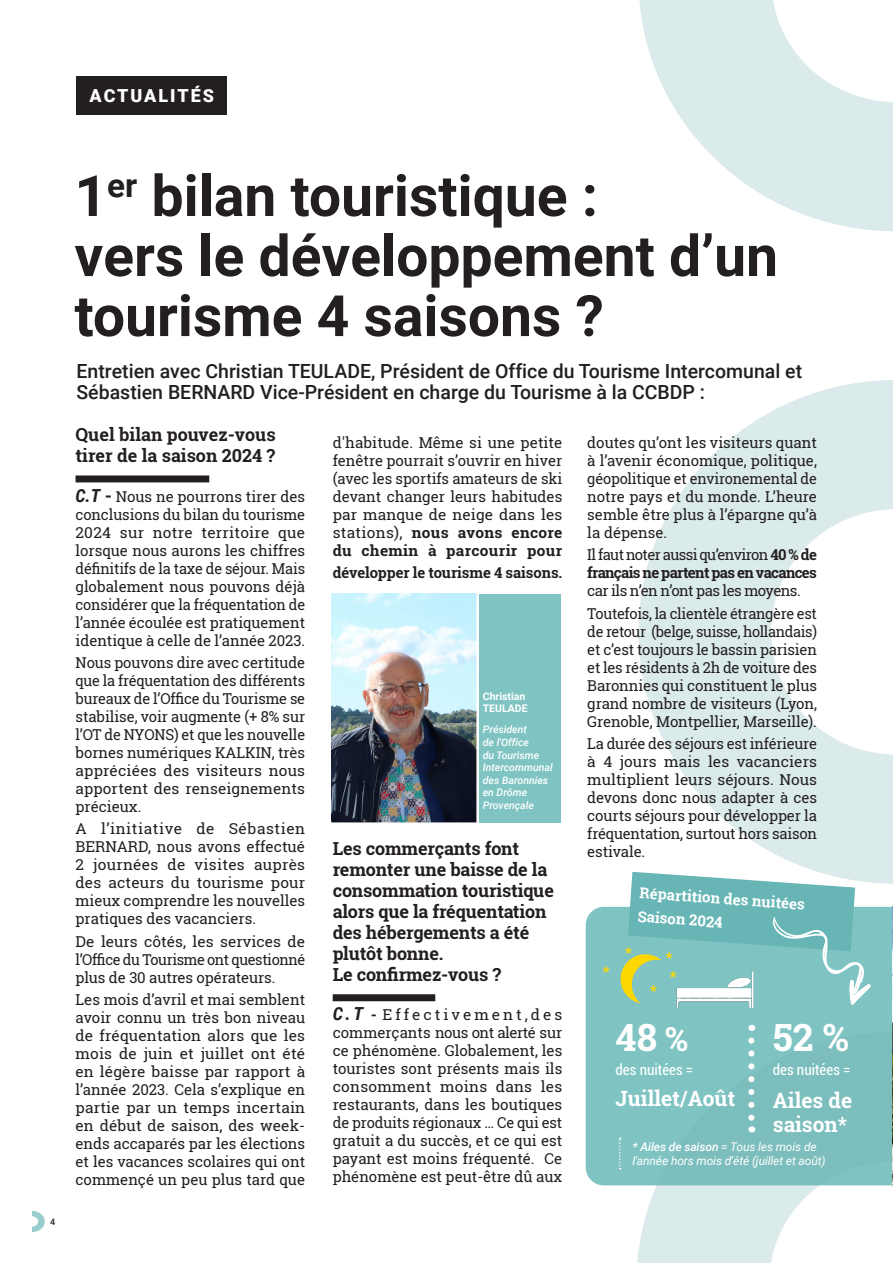
<style>
.page{position:relative;width:893px;height:1263px;background:#fff}
.page>*{position:absolute;margin:0;border:0;box-sizing:border-box;transform-origin:0 0}
.t1{font:700 57px/60px "Roboto";color:#231f20}
.t2{font:700 37.5px "Roboto Slab";color:#fff}
.t3{font:700 21px/24px "Roboto Slab";color:#fff}
.t4{font:500 19.5px/21px "Roboto";color:#231f20}
.t5{font:700 18px/21px "Roboto Slab";letter-spacing:-.01em;color:#231f20}
.t6{font:900 18px "Roboto";letter-spacing:.11em;color:#fff}
.t7{font:15px/18px "Roboto Slab";letter-spacing:-.005em;color:#231f20;text-align:justify}
.t8{font:700 15px/18px "Roboto Slab";letter-spacing:-.03em;color:#231f20}
.t9{font:700 15px/23.7px "Roboto Slab";color:#fff}
.t10{font:700 15px "Roboto Slab";letter-spacing:-.005em;color:#231f20}
.t11{font:condensed 15px "Roboto";color:#fff}
.t12{font:700 15px/19.2px "Roboto Condensed";color:#ffd700}
.t13{font:italic 12px/14.4px "Roboto";letter-spacing:-.01em;color:#fff}
.t14{font:italic 500 10.5px/12.6px "Roboto";color:#fff}
.t15{font:700 10.5px/12.6px "Roboto";color:#fff}
.t16{font:500 9px "Roboto";color:#231f20}
.s1{font-family:"Roboto Condensed";font-weight:700;font-style:italic;font-size:18px}
.s2{font-weight:700;font-size:18px}
.s3{font-weight:700}
.s4{font-weight:400}
.s5{font-size:33px}
.s6{font-weight:500}
</style>
<div class="page">
<div style="left:332px;top:594px;width:229px;height:228px;background:#7fc4c3"></div>
<div style="left:586px;top:907px;width:306px;height:278px;background:#7fc4c3"></div>
<svg style="left:639px;top:0;width:254px;height:231px;fill:#dbeaea"></svg>
<svg style="left:636px;top:1032px;width:257px;height:231px;background:#a2d1d0"></svg>
<svg style="left:639px;top:380px;width:254px;height:504px;fill:#dbeaea"></svg>
<div style="left:77px;top:77px;width:150px;height:38px;background:#231f20"></div>
<div style="left:76px;top:475px;width:133px;height:7px;background:#231f20"></div>
<div style="left:333px;top:994px;width:102px;height:7px;background:#231f20"></div>
<svg style="left:619px;top:1138px;width:2px;height:31px"></svg>
<svg style="left:32px;top:1211px;width:13px;height:21px"></svg>
<img style="left:673px;top:1005px;width:95px;height:13px">
<svg style="left:748px;top:1040px;width:6px;height:92px"></svg>
<svg style="left:617px;top:872px;width:254px;height:133px;background:#88c5c1"></svg>
<img style="left:332px;top:594px;width:147px;height:229px">
<img style="left:892px;top:907px;width:1px;height:279px">
<p class="t6" style="left:90px;top:83px;width:126px">ACTUALITÉS</p>
<p class="t16" style="left:50px;top:1215px;width:7px">4</p>
<h1 class="t1" style="left:74px;top:164px;width:705px">1<sup>er</sup> bilan touristique :<br>vers le développement d’un tourisme 4 saisons ?</h1>
<h3 class="t4" style="left:77px;top:360px;width:727px">Entretien avec Christian TEULADE, Président de Office du Tourisme Intercomunal et<br>Sébastien BERNARD Vice-Président en charge du Tourisme à la CCBDP :</h3>
<p class="t5" style="left:76px;top:423px;width:202px;line-height:21.6px">Quel bilan pouvez-vous tirer de la saison 2024 ?</p>
<p class="t7" style="left:76px;top:487px;width:231px"><span class="s1">C.T</span> <span class="s2">-</span> Nous ne pourrons tirer des conclusions du bilan du tourisme 2024 sur notre territoire que lorsque nous aurons les chiffres définitifs de la taxe de séjour. Mais globalement nous pouvons déjà considérer que la fréquentation de l’année écoulée est pratiquement identique à celle de l’année 2023.</p>
<p class="t7" style="left:76px;top:653px;width:231px">Nous pouvons dire avec certitude que la fréquentation des différents bureaux de l’Office du Tourisme se stabilise, voir augmente (+ 8% sur l’OT de NYONS) et que les nouvelle bornes numériques KALKIN, très appréciées des visiteurs nous apportent des renseignements précieux.</p>
<p class="t7" style="left:76px;top:820px;width:231px">A l’initiative de Sébastien BERNARD, nous avons effectué 2 journées de visites auprès des acteurs du tourisme pour mieux comprendre les nouvelles pratiques des vacanciers.</p>
<p class="t7" style="left:76px;top:932px;width:231px">De leurs côtés, les services de l’Office du Tourisme ont questionné plus de 30 autres opérateurs.</p>
<p class="t7" style="left:76px;top:990px;width:231px">Les mois d’avril et mai semblent avoir connu un très bon niveau de fréquentation alors que les mois de juin et juillet ont été en légère baisse par rapport à l’année 2023. Cela s’explique en partie par un temps incertain en début de saison, des week&shy;ends accaparés par les élections et les vacances scolaires qui ont commençé un peu plus tard que</p>
<p class="t7" style="left:333px;top:433px;width:231px">d'habitude. Même si une petite fenêtre pourrait s’ouvrir en hiver (avec les sportifs amateurs de ski devant changer leurs habitudes par manque de neige dans les stations), <span class="s3">nous avons encore du chemin à parcourir pour</span></p>
<p class="t10" style="left:333px;top:562px;width:231px">développer le tourisme 4 saisons.</p>
<p class="t15" style="left:483px;top:689px;width:46px">Christian<br>TEULADE</p>
<p class="t14" style="left:483px;top:723px;width:71px">Président<br>de l'Office<br>du Tourisme<br>Intercommunal des Baronnies en Drôme<br>Provençale</p>
<p class="t5" style="left:333px;top:838px;width:223px">Les commerçants font remonter une baisse de la consommation touristique alors que la fréquentation des hébergements a été plutôt bonne.<br>Le confirmez-vous ?</p>
<p class="t7" style="left:333px;top:1005px;width:231px"><span class="s1">C.T</span> <span class="s3">-</span> Effectivement,des commerçants nous ont alerté sur ce phénomène. Globalement, les touristes sont présents mais ils consomment moins dans les restaurants, dans les boutiques de produits régionaux … Ce qui est gratuit a du succès, et ce qui est payant est moins fréquenté. Ce phénomène est peut-être dû aux</p>
<p class="t7" style="left:587px;top:434px;width:231px">doutes qu’ont les visiteurs quant à l’avenir économique, politique, géopolitique et environemental de notre pays et du monde. L’heure semble être plus à l’épargne qu’à la dépense.</p>
<p class="t8" style="left:587px;top:546px;width:231px"><span class="s4">Il faut noter aussi qu’environ</span> 40 % de français ne partent pas en vacances</p>
<p class="t7" style="left:587px;top:580px;width:231px;line-height:22.2px">car ils n’en n’ont pas les moyens.<br>Toutefois, la clientèle étrangère est</p>
<p class="t7" style="left:587px;top:622px;width:231px">de retour (belge, suisse, hollandais) et c’est toujours le bassin parisien et les résidents à 2h de voiture des Baronnies qui constituent le plus grand nombre de visiteurs (Lyon, Grenoble, Montpellier, Marseille).</p>
<p class="t7" style="left:587px;top:734px;width:231px">La durée des séjours est inférieure à 4 jours mais les vacanciers multiplient leurs séjours. Nous devons donc nous adapter à ces courts séjours pour développer la fréquentation, surtout hors saison estivale.</p>
<p class="t12" style="left:603px;top:961px;width:8px">*</p>
<p class="t9" style="left:640px;top:881px;width:167px;rotate:4deg">Répartition des nuitées<br>Saison 2024</p>
<p class="t12" style="left:625px;top:942px;width:8px">*</p>
<p class="t12" style="left:650px;top:980px;width:8px">*</p>
<p class="t12" style="left:666px;top:947px;width:13px">* *</p>
<h2 class="t2" style="left:616px;top:1012px;width:74px">48 <span class="s5">%</span></h2>
<p class="t11" style="left:616px;top:1059px;width:79px">des nuitées =</p>
<h3 class="t3" style="left:616px;top:1086px;width:121px">Juillet/Août</h3>
<h2 class="t2" style="left:773px;top:1012px;width:78px">52 %</h2>
<p class="t11" style="left:773px;top:1059px;width:79px">des nuitées =</p>
<h3 class="t3" style="left:773px;top:1088px;width:81px">Ailes de saison*</h3>
<p class="t13" style="left:632px;top:1139px;width:195px"><span class="s6">* Ailes de saison</span> = Tous les mois de l'année hors mois d'été (juillet et août)</p>
</div>
